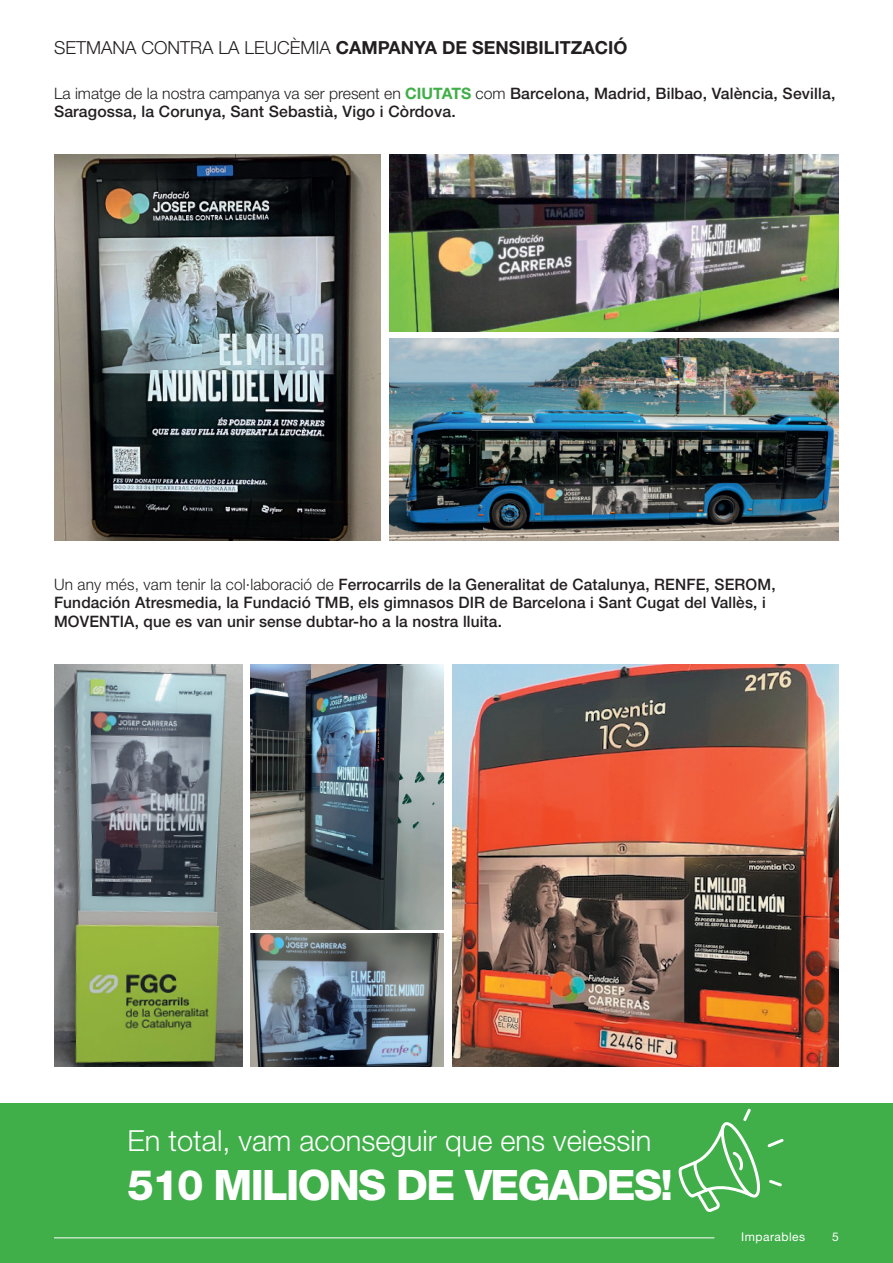
<style>
.page{position:relative;width:893px;height:1263px;background:#fff}
.page>*{position:absolute;margin:0;border:0;box-sizing:border-box;transform-origin:0 0}
.t1{font:800 42px "Helvetica Neue LT Std";letter-spacing:-.04em;color:#fff}
.t2{font:300 29.1px "Helvetica Neue LT Std";color:#fff}
.t3{font:700 18px "Helvetica Neue LT Std";color:#231f20}
.t4{font:500 15.75px/18.8px "Helvetica Neue LT Std";letter-spacing:.01em;color:#231f20}
.t5{font:12px "Helvetica Neue LT Std";letter-spacing:.04em;color:#fff}
.s1{font-weight:300}
.s2{font-weight:700;color:#40ae49}
</style>
<div class="page">
<div style="left:0;top:1103px;width:893px;height:160px;background:#40ae49"></div>
<img style="left:389px;top:155px;width:450px;height:177px">
<img style="left:54px;top:155px;width:326px;height:386px">
<img style="left:389px;top:338px;width:450px;height:203px">
<img style="left:452px;top:664px;width:387px;height:402px">
<img style="left:54px;top:664px;width:188px;height:402px">
<img style="left:251px;top:664px;width:193px;height:266px">
<img style="left:251px;top:933px;width:193px;height:133px">
<svg style="left:767px;top:1139px;width:17px;height:8px"></svg>
<svg style="left:679px;top:1108px;width:81px;height:104px"></svg>
<svg style="left:769px;top:1180px;width:13px;height:6px"></svg>
<hr style="left:54px;top:1237px;width:660px;height:1px;background:#fff">
<p class="t3" style="left:54px;top:36px;width:575px"><span class="s1">SETMANA CONTRA LA LEUCÈMIA</span> CAMPANYA DE SENSIBILITZACIÓ</p>
<p class="t4" style="left:54px;top:83px;width:783px"><span class="s1">La imatge de la nostra campanya va ser present en</span> <span class="s2">CIUTATS</span> <span class="s1">com</span> Barcelona, Madrid, Bilbao, València, Sevilla,<br>Saragossa, la Corunya, Sant Sebastià, Vigo i Còrdova.</p>
<p class="t4" style="left:54px;top:574px;width:723px"><span class="s1">Un any més, vam tenir la col·laboració de</span> Ferrocarrils de la Generalitat de Catalunya, RENFE, SEROM,<br>Fundación Atresmedia, la Fundació TMB, els gimnasos DIR de Barcelona i Sant Cugat del Vallès, i<br>MOVENTIA, que es van unir sense dubtar-ho a la nostra lluita.</p>
<h2 class="t2" style="left:128px;top:1123px;width:525px">En total, vam aconseguir que ens veiessin</h2>
<h1 class="t1" style="left:128px;top:1160px;width:547px">510 MILIONS DE VEGADES!</h1>
<p class="t5" style="left:741px;top:1229px;width:65px">Imparables</p>
<p class="t5" style="left:832px;top:1229px;width:8px">5</p>
</div>
